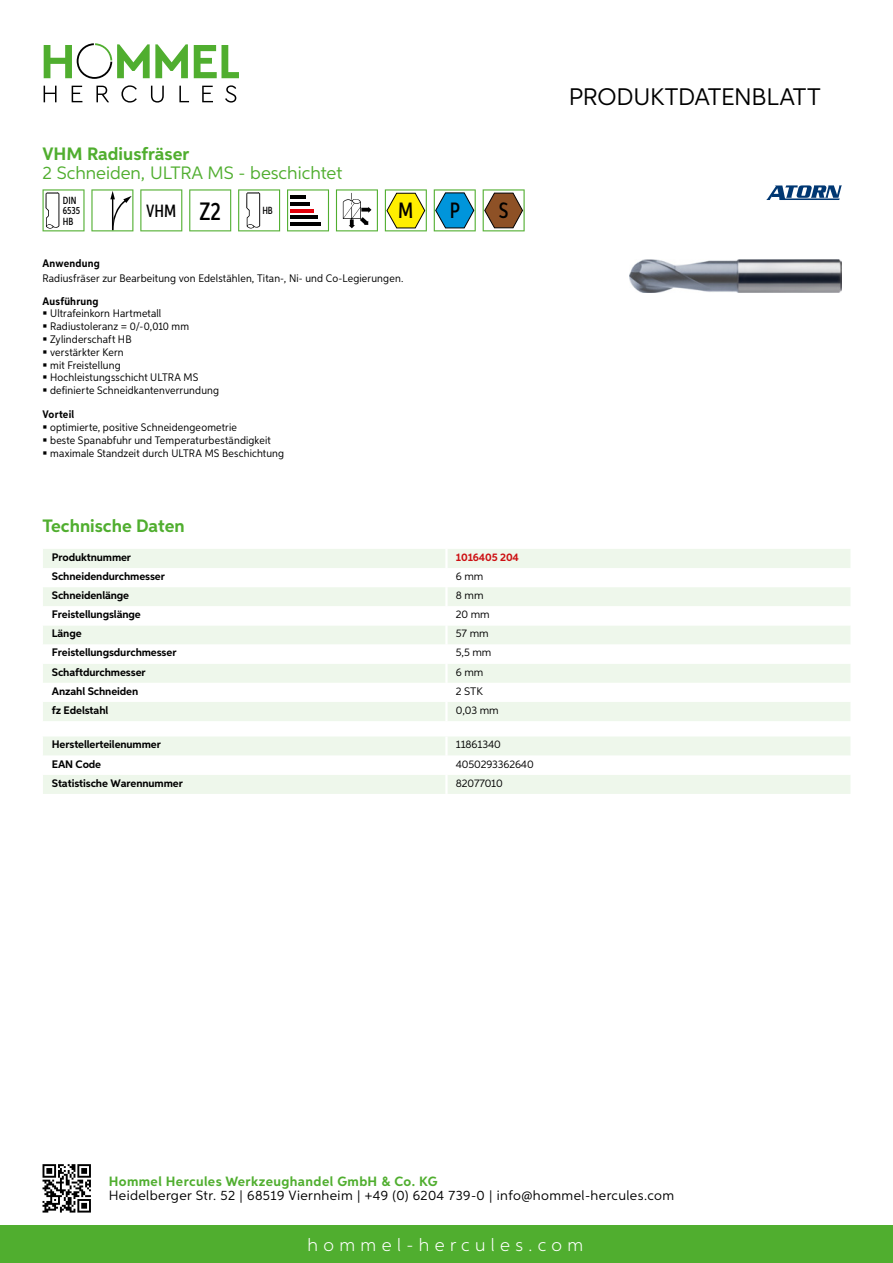
<style>
.page{position:relative;width:893px;height:1263px;background:#fff}
.page>*{position:absolute;margin:0;border:0;box-sizing:border-box;transform-origin:0 0}
.t1{font:24px "Aspira";letter-spacing:-.01em;color:#000}
.t2{font:500 22.2px "Aspira XX Nar";color:#000}
.t3{font:700 18px "Aspira";color:#50ae2f}
.t4{font:18px "Aspira";color:#50ae2f}
.t5{font:300 18px "Aspira";letter-spacing:.3em;color:#fff}
.t6{font:500 17.85px "Aspira XX Nar";color:#000}
.t7{font:13.5px "Aspira";letter-spacing:.03em;color:#000}
.t8{font:700 13.5px "Aspira";letter-spacing:.03em;color:#50ae2f}
.t9{font:10.95px/12.8px "Aspira Nar";letter-spacing:.015em;color:#000}
.t10{font:700 10.95px "Aspira";letter-spacing:-.01em;color:#000}
.t11{font:10.95px "Aspira";letter-spacing:-.01em;color:#000}
.t12{font:700 10.95px "Aspira Nar";letter-spacing:.02em;color:#000}
.t13{font:700 10.95px "Aspira";letter-spacing:-.01em;color:#cd1013}
.t14{font:500 10.35px/10.4px "Aspira XX Nar";color:#000}
.s1{font-size:25.2px}
</style>
<div class="page">
<div style="left:0;top:1226px;width:893px;height:37px;background:#50ae2f"></div>
<svg style="left:43px;top:1164px;width:48px;height:48px"></svg>
<svg style="left:194px;top:45px;width:45px;height:33px"></svg>
<svg style="left:44px;top:43px;width:144px;height:36px"></svg>
<svg style="left:44px;top:86px;width:13px;height:16px"></svg>
<svg style="left:72px;top:86px;width:10px;height:16px"></svg>
<svg style="left:96px;top:86px;width:13px;height:16px"></svg>
<svg style="left:121px;top:85px;width:16px;height:18px"></svg>
<svg style="left:151px;top:86px;width:13px;height:17px"></svg>
<svg style="left:179px;top:86px;width:10px;height:16px"></svg>
<svg style="left:202px;top:86px;width:11px;height:16px"></svg>
<svg style="left:225px;top:85px;width:11px;height:18px"></svg>
<div style="left:43px;top:549px;width:807px;height:172px;background:#eef7eb"></div>
<svg style="left:43px;top:568px;width:807px;height:134px"></svg>
<hr style="left:445px;top:549px;width:3px;height:19px;background:#fff">
<hr style="left:445px;top:568px;width:3px;height:19px;background:#fff">
<hr style="left:445px;top:587px;width:3px;height:19px;background:#fff">
<hr style="left:445px;top:606px;width:3px;height:19px;background:#fff">
<hr style="left:445px;top:625px;width:3px;height:19px;background:#fff">
<hr style="left:445px;top:644px;width:3px;height:20px;background:#fff">
<hr style="left:445px;top:664px;width:3px;height:19px;background:#fff">
<hr style="left:445px;top:683px;width:3px;height:19px;background:#fff">
<hr style="left:445px;top:702px;width:3px;height:19px;background:#fff">
<svg style="left:43px;top:737px;width:807px;height:57px"></svg>
<hr style="left:445px;top:775px;width:3px;height:19px;background:#fff">
<svg style="left:43px;top:189px;width:42px;height:42px"></svg>
<svg style="left:91px;top:189px;width:42px;height:42px"></svg>
<svg style="left:140px;top:189px;width:42px;height:42px"></svg>
<svg style="left:189px;top:189px;width:42px;height:42px"></svg>
<svg style="left:238px;top:189px;width:42px;height:42px"></svg>
<svg style="left:287px;top:189px;width:42px;height:42px"></svg>
<hr style="left:290px;top:196px;width:16px;height:3px;background:#000">
<hr style="left:290px;top:202px;width:20px;height:4px;background:#000">
<hr style="left:290px;top:209px;width:24px;height:3px;background:#e3000b">
<hr style="left:290px;top:216px;width:27px;height:3px;background:#000">
<hr style="left:290px;top:222px;width:31px;height:4px;background:#000">
<svg style="left:336px;top:189px;width:42px;height:42px"></svg>
<svg style="left:385px;top:189px;width:42px;height:42px"></svg>
<svg style="left:434px;top:189px;width:42px;height:42px"></svg>
<svg style="left:483px;top:189px;width:42px;height:42px"></svg>
<img style="left:629px;top:259px;width:213px;height:34px">
<svg style="left:766px;top:185px;width:76px;height:15px"></svg>
<h3 class="t3" style="left:43px;top:142px;width:148px">VHM Radiusfräser</h3>
<h3 class="t4" style="left:43px;top:162px;width:119px">2 Schneiden, ULTRA</h3>
<h3 class="t4" style="left:207px;top:162px;width:136px">MS - beschichtet</h3>
<p class="t14" style="left:63px;top:195px;width:19px">DIN<br>6535<br>HB</p>
<h3 class="t6" style="left:146px;top:200px;width:76px">VHM <span class="s1">Z2</span></h3>
<p class="t14" style="left:262px;top:205px;width:12px">HB</p>
<h2 class="t2" style="left:398px;top:197px;width:17px">M</h2>
<h2 class="t2" style="left:450px;top:197px;width:12px">P</h2>
<h2 class="t2" style="left:499px;top:197px;width:11px">S</h2>
<p class="t12" style="left:43px;top:257px;width:59px">Anwendung</p>
<p class="t9" style="left:43px;top:272px;width:362px">Radiusfräser zur Bearbeitung von Edelstählen, Titan-, Ni- und Co-Legierungen.</p>
<p class="t12" style="left:43px;top:294px;width:58px">Ausführung</p>
<p class="t9" style="left:50px;top:307px;width:170px">Ultrafeinkorn Hartmetall<br>Radiustoleranz = 0/-0,010 mm<br>Zylinderschaft HB<br>verstärkter Kern<br>mit Freistellung<br>Hochleistungsschicht ULTRA MS definierte Schneidkantenverrundung</p>
<p class="t12" style="left:43px;top:408px;width:33px">Vorteil</p>
<p class="t9" style="left:50px;top:421px;width:236px">optimierte, positive Schneidengeometrie<br>beste Spanabfuhr und Temperaturbeständigkeit maximale Standzeit durch ULTRA MS Beschichtung</p>
<h3 class="t3" style="left:43px;top:515px;width:144px">Technische Daten</h3>
<p class="t10" style="left:52px;top:550px;width:81px">Produktnummer</p>
<p class="t13" style="left:456px;top:550px;width:65px">1016405 204</p>
<p class="t10" style="left:52px;top:569px;width:115px">Schneidendurchmesser</p>
<p class="t11" style="left:456px;top:569px;width:29px">6 mm</p>
<p class="t10" style="left:52px;top:589px;width:79px">Schneidenlänge</p>
<p class="t11" style="left:456px;top:589px;width:29px">8 mm</p>
<p class="t10" style="left:52px;top:608px;width:90px">Freistellungslänge</p>
<p class="t11" style="left:456px;top:608px;width:35px">20 mm</p>
<p class="t10" style="left:52px;top:627px;width:31px">Länge</p>
<p class="t11" style="left:456px;top:627px;width:34px">57 mm</p>
<p class="t10" style="left:52px;top:646px;width:126px">Freistellungsdurchmesser</p>
<p class="t11" style="left:456px;top:646px;width:37px">5,5 mm</p>
<p class="t10" style="left:52px;top:665px;width:95px">Schaftdurchmesser</p>
<p class="t11" style="left:456px;top:665px;width:29px">6 mm</p>
<p class="t10" style="left:52px;top:684px;width:88px">Anzahl Schneiden</p>
<p class="t11" style="left:456px;top:684px;width:22px">2 STK</p>
<p class="t10" style="left:52px;top:703px;width:58px">fz Edelstahl</p>
<p class="t11" style="left:456px;top:703px;width:44px">0,03 mm</p>
<p class="t10" style="left:52px;top:738px;width:111px">Herstellerteilenummer</p>
<p class="t11" style="left:456px;top:738px;width:46px">11861340</p>
<p class="t10" style="left:52px;top:757px;width:51px">EAN Code</p>
<p class="t11" style="left:456px;top:757px;width:79px">4050293362640</p>
<p class="t10" style="left:52px;top:776px;width:132px">Statistische Warennummer</p>
<p class="t11" style="left:456px;top:776px;width:49px">82077010</p>
<h1 class="t1" style="left:569px;top:82px;width:253px">Produktdatenblatt</h1>
<p class="t8" style="left:109px;top:1172px;width:330px">Hommel Hercules Werkzeughandel GmbH &amp; Co. KG</p>
<p class="t7" style="left:109px;top:1187px;width:567px">Heidelberger Str. 52 | 68519 Viernheim | +49 (0) 6204 739-0 | info@hommel-hercules.com</p>
<h3 class="t5" style="left:307px;top:1234px;width:277px">hommel-hercules.com</h3>
</div>
